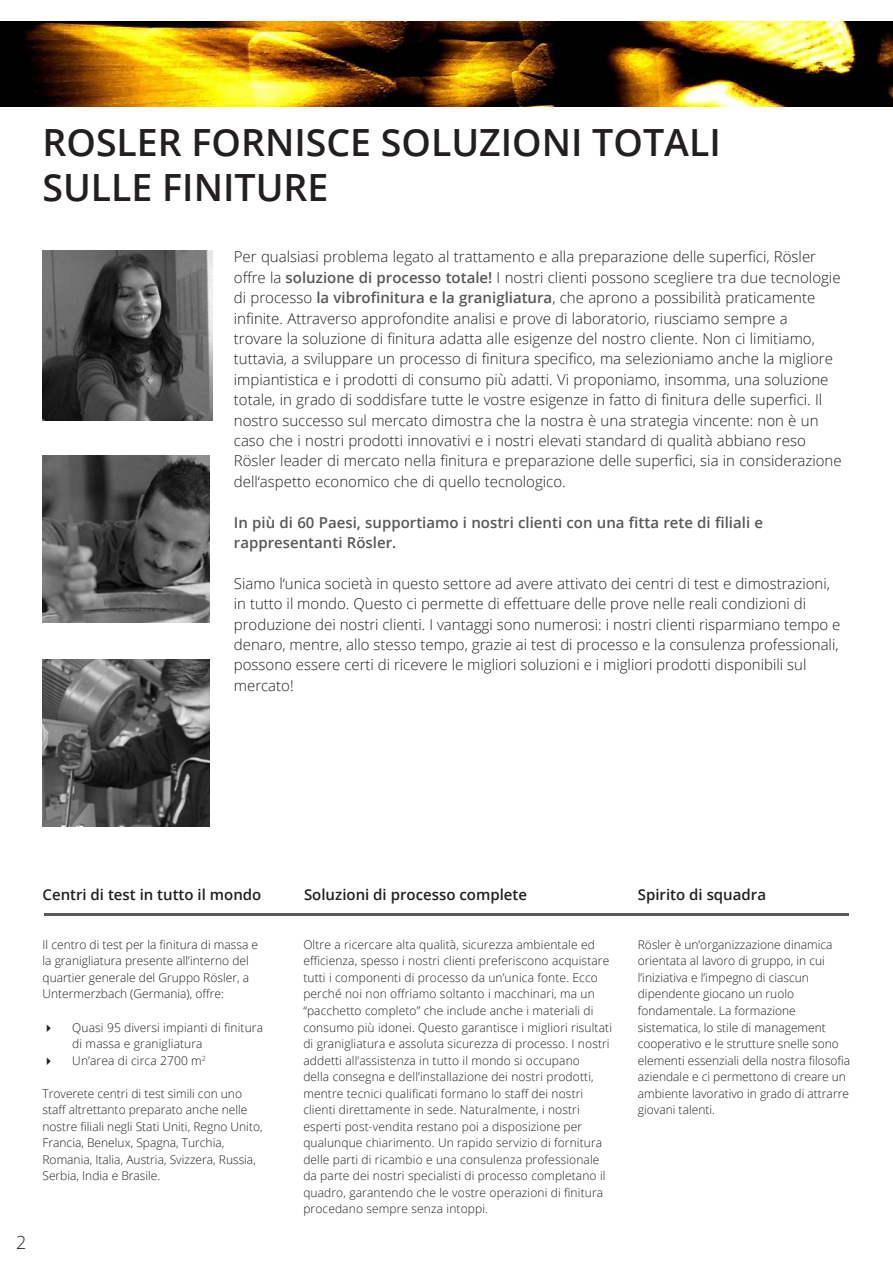
<style>
.page{position:relative;width:893px;height:1263px;background:#fff}
.page>*{position:absolute;margin:0;border:0;box-sizing:border-box;transform-origin:0 0}
.t1{font:600 37.5px "Open Sans";color:#231f20}
.t2{font:300 18px "Open Sans";color:#231f20}
.A_0025B_oberer_Text{font:300 15px/20.4px "Open Sans";color:#231f20}
.t3{font:600 15px "Open Sans";color:#57585a}
.A_0030_Subheadline_s{font:600 15px "Open Sans";color:#231f20}
.Absatzformat_1{font:300 12px/16.5px "Open Sans";letter-spacing:.01em;color:#231f20}
.s1{font-weight:600;color:#57585a}
</style>
<div class="page">
<img style="left:0;top:21px;width:893px;height:85px">
<img style="left:43px;top:251px;width:170px;height:170px">
<img style="left:43px;top:455px;width:167px;height:167px">
<hr style="left:44px;top:913px;width:805px;height:3px;background:#57585a">
<img style="left:43px;top:659px;width:167px;height:167px">
<p class="t1" style="left:43px;top:117px;width:680px">ROSLER FORNISCE SOLUZIONI TOTALI</p>
<p class="t1" style="left:43px;top:162px;width:287px">SULLE FINITURE</p>
<p class="A_0025B_oberer_Text" style="left:234px;top:246px;width:609px">Per qualsiasi problema legato al trattamento e alla preparazione delle superfici, Rösler offre la <span class="s1">soluzione di processo totale!</span> I nostri clienti possono scegliere tra due tecnologie di processo <span class="s1">la vibrofinitura e la granigliatura</span>, che aprono a possibilità praticamente infinite. Attraverso approfondite analisi e prove di laboratorio, riusciamo sempre a<br>trovare la soluzione di finitura adatta alle esigenze del nostro cliente. Non ci limitiamo, tuttavia, a sviluppare un processo di finitura specifico, ma selezioniamo anche la migliore impiantistica e i prodotti di consumo più adatti. Vi proponiamo, insomma, una soluzione totale, in grado di soddisfare tutte le vostre esigenze in fatto di finitura delle superfici. Il nostro successo sul mercato dimostra che la nostra è una strategia vincente: non è un caso che i nostri prodotti innovativi e i nostri elevati standard di qualità abbiano reso Rösler leader di mercato nella finitura e preparazione delle superfici, sia in considerazione dell‘aspetto economico che di quello tecnologico.</p>
<p class="t3" style="left:234px;top:512px;width:531px">In più di 60 Paesi, supportiamo i nostri clienti con una fitta rete di filiali e</p>
<p class="t3" style="left:234px;top:532px;width:164px">rappresentanti Rösler.</p>
<p class="A_0025B_oberer_Text" style="left:234px;top:573px;width:608px">Siamo l‘unica società in questo settore ad avere attivato dei centri di test e dimostrazioni, in tutto il mondo. Questo ci permette di effettuare delle prove nelle reali condizioni di produzione dei nostri clienti. I vantaggi sono numerosi: i nostri clienti risparmiano tempo e denaro, mentre, allo stesso tempo, grazie ai test di processo e la consulenza professionali, possono essere certi di ricevere le migliori soluzioni e i migliori prodotti disponibili sul mercato!</p>
<h2 class="t2" style="left:16px;top:1230px;width:12px">2</h2>
<p class="A_0030_Subheadline_s" style="left:43px;top:884px;width:220px">Centri di test in tutto il mondo</p>
<p class="A_0030_Subheadline_s" style="left:304px;top:884px;width:225px">Soluzioni di processo complete</p>
<p class="A_0030_Subheadline_s" style="left:638px;top:884px;width:130px">Spirito di squadra</p>
<p class="Absatzformat_1" style="left:638px;top:936px;width:214px">Rösler è un’organizzazione dinamica orientata al lavoro di gruppo, in cui l’iniziativa e l’impegno di ciascun dipendente giocano un ruolo fondamentale. La formazione sistematica, lo stile di management cooperativo e le strutture snelle sono elementi essenziali della nostra filosofia aziendale e ci permettono di creare un ambiente lavorativo in grado di attrarre giovani talenti.</p>
<p class="Absatzformat_1" style="left:303px;top:936px;width:293px">Oltre a ricercare alta qualità, sicurezza ambientale ed</p>
<p class="Absatzformat_1" style="left:303px;top:952px;width:310px">efficienza, spesso i nostri clienti preferiscono acquistare tutti i componenti di processo da un’unica fonte. Ecco perché noi non offriamo soltanto i macchinari, ma un “pacchetto completo” che include anche i materiali di consumo più idonei. Questo garantisce i migliori risultati di granigliatura e assoluta sicurezza di processo. I nostri addetti all’assistenza in tutto il mondo si occupano<br>della consegna e dell’installazione dei nostri prodotti, mentre tecnici qualificati formano lo staff dei nostri clienti direttamente in sede. Naturalmente, i nostri esperti post-vendita restano poi a disposizione per qualunque chiarimento. Un rapido servizio di fornitura delle parti di ricambio e una consulenza professionale da parte dei nostri specialisti di processo completano il quadro, garantendo che le vostre operazioni di finitura procedano sempre senza intoppi.</p>
<p class="Absatzformat_1" style="left:43px;top:936px;width:217px">Il centro di test per la finitura di massa e</p>
<p class="Absatzformat_1" style="left:43px;top:952px;width:208px">la granigliatura presente all’interno del</p>
<p class="Absatzformat_1" style="left:43px;top:969px;width:208px">quartier generale del Gruppo Rösler, a</p>
<p class="Absatzformat_1" style="left:43px;top:985px;width:183px">Untermerzbach (Germania), offre:</p>
<p class="Absatzformat_1" style="left:72px;top:1018px;width:192px">Quasi 95 diversi impianti di finitura di massa e granigliatura</p>
<p class="Absatzformat_1" style="left:72px;top:1051px;width:135px">Un’area di circa 2700 m<sup>2</sup></p>
<p class="Absatzformat_1" style="left:43px;top:1084px;width:201px">Troverete centri di test simili con uno</p>
<p class="Absatzformat_1" style="left:43px;top:1101px;width:206px">staff altrettanto preparato anche nelle</p>
<p class="Absatzformat_1" style="left:43px;top:1117px;width:222px">nostre filiali negli Stati Uniti, Regno Unito,</p>
<p class="Absatzformat_1" style="left:43px;top:1134px;width:183px">Francia, Benelux, Spagna, Turchia,</p>
<p class="Absatzformat_1" style="left:43px;top:1150px;width:215px">Romania, Italia, Austria, Svizzera, Russia,</p>
<p class="Absatzformat_1" style="left:43px;top:1167px;width:119px">Serbia, India e Brasile.</p>
</div>
